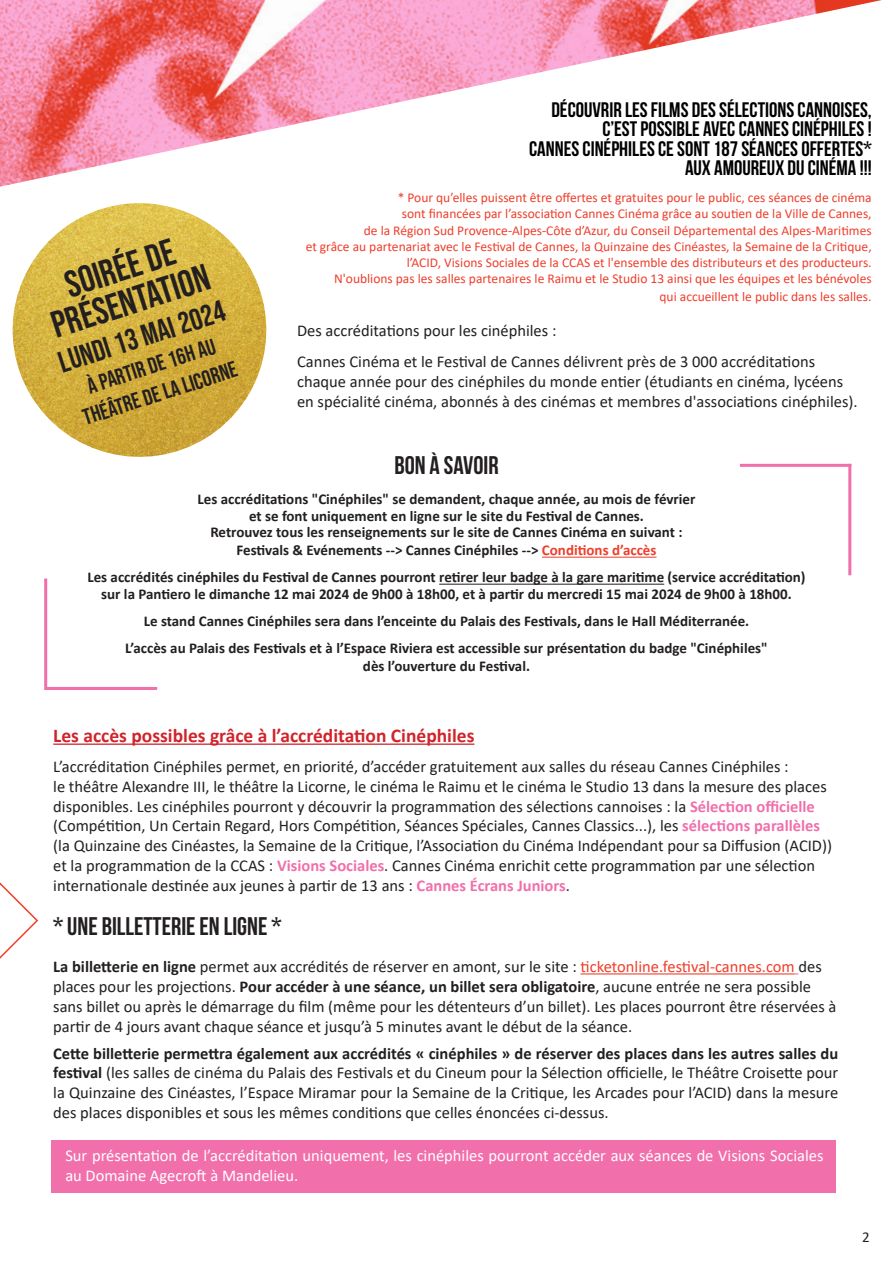
<style>
.page{position:relative;width:893px;height:1263px;background:#fff}
.page>*{position:absolute;margin:0;border:0;box-sizing:border-box;transform-origin:0 0}
.t1{font:37.5px "Bebas Neue";color:#231f20}
.t2{font:30px "Bebas Neue";color:#231f20}
.t3{font:700 25.5px "Bebas Neue";color:#231f20}
.t4{font:22.5px "Bebas Neue";color:#231f20}
.t5{font:700 21px "Bebas Neue";color:#000}
.t6{font:700 19.5px "Calibri";color:#d1232a}
.t7{font:16.5px/19.8px "Calibri";color:#231f20}
.t8{font:16.5px/19.8px "Calibri";color:#fff}
.t9{font:700 15px "Calibri";color:#231f20}
.t10{font:15px "Calibri";color:#231f20}
.t11{font:13.5px "Calibri";color:#ef3e2b}
.s1{color:#ef3e2b}
.s2{font-weight:700;color:#f16fab}
.s3{font-weight:700}
</style>
<div class="page">
<div style="left:51px;top:1140px;width:785px;height:52px;background:#f16fab"></div>
<hr style="left:542px;top:557px;width:114px;height:1px;background:#ef3e2b">
<hr style="left:439px;top:584px;width:225px;height:1px;background:#231f20">
<hr style="left:53px;top:743px;width:421px;height:2px;background:#d1232a">
<hr style="left:581px;top:973px;width:214px;height:1px;background:#ef3e2b">
<img style="left:0;top:0;width:882px;height:187px">
<svg style="left:0;top:882px;width:39px;height:77px"></svg>
<hr style="left:44px;top:578px;width:3px;height:112px;background:#f16fab">
<hr style="left:848px;top:464px;width:3px;height:111px;background:#f16fab">
<hr style="left:740px;top:464px;width:111px;height:3px;background:#f16fab">
<hr style="left:46px;top:687px;width:111px;height:3px;background:#f16fab">
<img style="left:12px;top:203px;width:255px;height:254px">
<p class="t1" style="left:60px;top:265px;width:115px;rotate:-18deg">SOIRéE DE</p>
<p class="t1" style="left:46px;top:306px;width:165px;rotate:-18deg">PRéSENTATION</p>
<p class="t2" style="left:54px;top:347px;width:175px;rotate:-18deg">LUNDI 13 MAI 2024</p>
<p class="t4" style="left:84px;top:374px;width:135px;rotate:-18deg">à partir de 16h au</p>
<p class="t4" style="left:80px;top:406px;width:162px;rotate:-18deg">théâtre de la licorne</p>
<p class="t5" style="left:551px;top:98px;width:322px">DÉCOUVRIR LES FILMS DES SÉLECTIONS CANNOISES,</p>
<p class="t5" style="left:602px;top:117px;width:271px">C’EST POSSIBLE AVEC CANNES CINÉPHILES !</p>
<p class="t5" style="left:529px;top:137px;width:344px">CANNES CINÉPHILES CE SONT 187 SÉANCES OFFERTES*</p>
<p class="t5" style="left:685px;top:156px;width:188px">AUX AMOUREUX DU CINÉMA !!!</p>
<p class="t11" style="left:398px;top:188px;width:475px">* Pour qu’elles puissent être offertes et gratuites pour le public, ces séances de cinéma</p>
<p class="t11" style="left:402px;top:204px;width:471px">sont financées par l’association Cannes Cinéma grâce au soutien de la Ville de Cannes,</p>
<p class="t11" style="left:364px;top:221px;width:509px">de la Région Sud Provence‐Alpes‐Côte d’Azur, du Conseil Départemental des Alpes‐Maritimes</p>
<p class="t11" style="left:306px;top:237px;width:567px">et grâce au partenariat avec le Festival de Cannes, la Quinzaine des Cinéastes, la Semaine de la Critique,</p>
<p class="t11" style="left:407px;top:253px;width:466px">l’ACID, Visions Sociales de la CCAS et l'ensemble des distributeurs et des producteurs.</p>
<p class="t11" style="left:334px;top:269px;width:539px">N'oublions pas les salles partenaires le Raimu et le Studio 13 ainsi que les équipes et les bénévoles</p>
<p class="t11" style="left:659px;top:287px;width:214px">qui accueillent le public dans les salles.</p>
<p class="t7" style="left:297px;top:320px;width:261px">Des accréditations pour les cinéphiles :</p>
<p class="t7" style="left:297px;top:351px;width:562px">Cannes Cinéma et le Festival de Cannes délivrent près de 3 000 accréditations chaque année pour des cinéphiles du monde entier (étudiants en cinéma, lycéens en spécialité cinéma, abonnés à des cinémas et membres d'associations cinéphiles).</p>
<p class="t3" style="left:394px;top:452px;width:106px">BON À SAVOIR</p>
<p class="t9" style="left:197px;top:489px;width:499px">Les accréditations "Cinéphiles" se demandent, chaque année, au mois de février</p>
<p class="t9" style="left:249px;top:505px;width:396px">et se font uniquement en ligne sur le site du Festival de Cannes.</p>
<p class="t9" style="left:210px;top:522px;width:474px">Retrouvez tous les renseignements sur le site de Cannes Cinéma en suivant :</p>
<p class="t9" style="left:236px;top:540px;width:422px">Festivals &amp; Evénements --&gt; Cannes Cinéphiles --&gt; <span class="s1">Conditions d’accès</span></p>
<p class="t9" style="left:87px;top:567px;width:720px">Les accrédités cinéphiles du Festival de Cannes pourront retirer leur badge à la gare maritime (service accréditation)</p>
<p class="t9" style="left:101px;top:583px;width:692px">sur la Pantiero le dimanche 12 mai 2024 de 9h00 à 18h00, et à partir du mercredi 15 mai 2024 de 9h00 à 18h00.</p>
<p class="t9" style="left:144px;top:610px;width:607px">Le stand Cannes Cinéphiles sera dans l’enceinte du Palais des Festivals, dans le Hall Méditerranée.</p>
<p class="t9" style="left:125px;top:637px;width:644px">L’accès au Palais des Festivals et à l’Espace Riviera est accessible sur présentation du badge "Cinéphiles"</p>
<p class="t9" style="left:363px;top:655px;width:169px">dès l’ouverture du Festival.</p>
<p class="t6" style="left:53px;top:722px;width:423px">Les accès possibles grâce à l’accréditation Cinéphiles</p>
<p class="t7" style="left:53px;top:756px;width:737px">L’accréditation Cinéphiles permet, en priorité, d’accéder gratuitement aux salles du réseau Cannes Cinéphiles :</p>
<p class="t7" style="left:53px;top:776px;width:780px">le théâtre Alexandre III, le théâtre la Licorne, le cinéma le Raimu et le cinéma le Studio 13 dans la mesure des places disponibles. Les cinéphiles pourront y découvrir la programmation des sélections cannoises : la <span class="s2">Sélection officielle </span>(Compétition, Un Certain Regard, Hors Compétition, Séances Spéciales, Cannes Classics...), les <span class="s2">sélections parallèles </span>(la Quinzaine des Cinéastes, la Semaine de la Critique, l’Association du Cinéma Indépendant pour sa Diffusion (ACID)) et la programmation de la CCAS : <span class="s2">Visions Sociales</span>. Cannes Cinéma enrichit cette programmation par une sélection internationale destinée aux jeunes à partir de 13 ans : <span class="s2">Cannes Écrans Juniors</span>.</p>
<p class="t3" style="left:53px;top:912px;width:230px">* UNE BILLETTERIE EN LIGNE *</p>
<p class="t7" style="left:53px;top:956px;width:785px"><span class="s3">La billetterie en ligne</span> permet aux accrédités de réserver en amont, sur le site : <span class="s1">ticketonline.festival-cannes.com</span> des places pour les projections. <span class="s3">Pour accéder à une séance, un billet sera obligatoire</span>, aucune entrée ne sera possible sans billet ou après le démarrage du film (même pour les détenteurs d’un billet). Les places pourront être réservées à partir de 4 jours avant chaque séance et jusqu’à 5 minutes avant le début de la séance.</p>
<p class="t7" style="left:53px;top:1043px;width:786px;text-align:justify"><span class="s3">Cette billetterie permettra également aux accrédités « cinéphiles » de réserver des places dans les autres salles du festival</span> (les salles de cinéma du Palais des Festivals et du Cineum pour la Sélection officielle, le Théâtre Croisette pour la Quinzaine des Cinéastes, l’Espace Miramar pour la Semaine de la Critique, les Arcades pour l’ACID) dans la mesure des places disponibles et sous les mêmes conditions que celles énoncées ci-dessus.</p>
<p class="t8" style="left:65px;top:1145px;width:760px">Sur présentation de l’accréditation uniquement, les cinéphiles pourront accéder aux séances de Visions Sociales au Domaine Agecroft à Mandelieu.</p>
<p class="t10" style="left:862px;top:1226px;width:9px">2</p>
</div>
